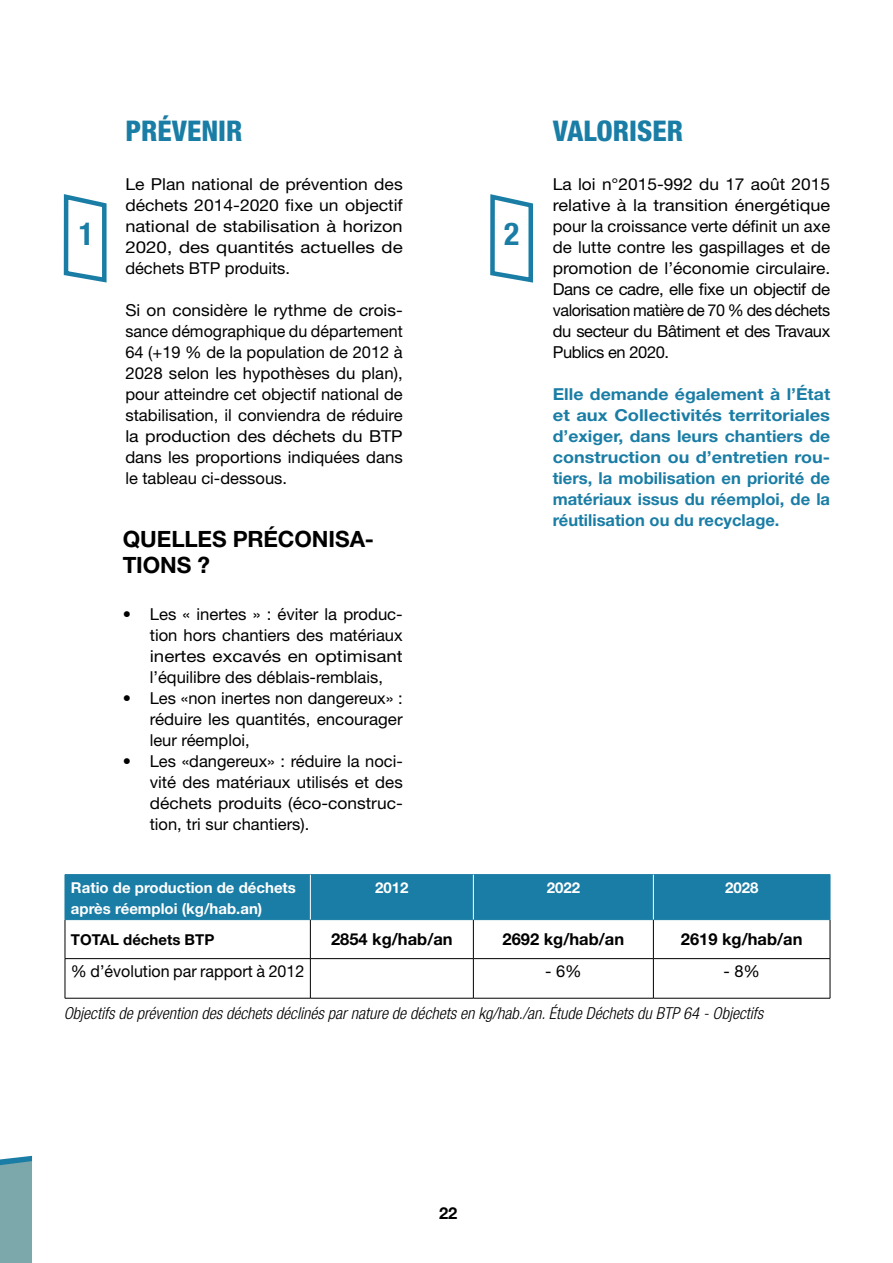
<style>
.page{position:relative;width:893px;height:1263px;background:#fff}
.page>*{position:absolute;margin:0;border:0;box-sizing:border-box;transform-origin:0 0}
.t1{font:700 condensed 31.5px "Helvetica Neue LT Std";color:#1a7da5}
.t2{font:800 condensed 28.5px "Helvetica Neue LT Std";color:#1a7da5}
.t3{font:700 22.5px/26.2px "Helvetica Neue LT Std";letter-spacing:-.005em;color:#000}
.t4{font:16.5px/21px "Helvetica Neue LT Std";color:#000;text-align:justify;scale:1.05 1}
.t5{font:16.5px/21px "Helvetica Neue LT Std";color:#000;text-align:justify}
.t6{font:700 16.5px/21px "Helvetica Neue LT Std";color:#1a7da5;text-align:justify;scale:1.07 1}
.t7{font:16.5px/21px "Helvetica Neue LT Std";color:#000;text-align:justify;scale:1.06 1}
.t8{font:italic 300 condensed 16.5px "Helvetica Neue LT Std";color:#000}
.t9{font:700 16.5px "Helvetica Neue LT Std";color:#000}
.t10{font:700 15px/21px "Helvetica Neue LT Std";color:#fff}
.t11{font:700 15px "Helvetica Neue LT Std";color:#000}
</style>
<div class="page">
<svg style="left:0;top:1156px;width:32px;height:107px;background:#78a7ab"></svg>
<div style="left:66px;top:875px;width:764px;height:44px;background:#1a7da5"></div>
<hr style="left:65px;top:920px;width:1px;height:38px;background:#000">
<hr style="left:310px;top:920px;width:1px;height:38px;background:#000">
<hr style="left:473px;top:920px;width:1px;height:38px;background:#000">
<hr style="left:653px;top:920px;width:1px;height:38px;background:#000">
<hr style="left:830px;top:920px;width:1px;height:38px;background:#000">
<hr style="left:65px;top:958px;width:245px;height:1px;background:#000">
<hr style="left:65px;top:959px;width:1px;height:39px;background:#000">
<hr style="left:310px;top:958px;width:163px;height:1px;background:#000">
<hr style="left:310px;top:959px;width:1px;height:39px;background:#000">
<hr style="left:473px;top:958px;width:180px;height:1px;background:#000">
<hr style="left:473px;top:959px;width:1px;height:39px;background:#000">
<hr style="left:653px;top:958px;width:177px;height:1px;background:#000">
<hr style="left:653px;top:959px;width:1px;height:39px;background:#000">
<hr style="left:830px;top:959px;width:1px;height:39px;background:#000">
<hr style="left:65px;top:998px;width:245px;height:1px;background:#000">
<hr style="left:310px;top:998px;width:163px;height:1px;background:#000">
<hr style="left:473px;top:998px;width:180px;height:1px;background:#000">
<hr style="left:653px;top:998px;width:177px;height:1px;background:#000">
<hr style="left:65px;top:874px;width:245px;height:1px;background:#1a7da5">
<hr style="left:65px;top:875px;width:1px;height:44px;background:#1a7da5">
<hr style="left:65px;top:919px;width:245px;height:1px;background:#1a7da5">
<hr style="left:310px;top:874px;width:163px;height:1px;background:#1a7da5">
<hr style="left:310px;top:919px;width:163px;height:1px;background:#1a7da5">
<hr style="left:473px;top:874px;width:180px;height:1px;background:#1a7da5">
<hr style="left:473px;top:919px;width:180px;height:1px;background:#1a7da5">
<hr style="left:653px;top:874px;width:177px;height:1px;background:#1a7da5">
<hr style="left:830px;top:875px;width:1px;height:44px;background:#1a7da5">
<hr style="left:653px;top:919px;width:177px;height:1px;background:#1a7da5">
<hr style="left:310px;top:875px;width:1px;height:44px;background:#fff">
<hr style="left:473px;top:875px;width:1px;height:44px;background:#fff">
<hr style="left:653px;top:875px;width:1px;height:44px;background:#fff">
<svg style="left:63px;top:194px;width:44px;height:89px"></svg>
<svg style="left:490px;top:194px;width:43px;height:89px"></svg>
<h1 class="t1" style="left:79px;top:215px;width:17px">1</h1>
<h2 class="t2" style="left:125px;top:113px;width:119px">PRÉVENIR</h2>
<p class="t7" style="left:125px;top:173px;width:263px">Le Plan national de prévention des déchets 2014-2020 fixe un objectif national de stabilisation à horizon 2020, des quantités actuelles de déchets BTP produits.</p>
<p class="t4" style="left:125px;top:299px;width:266px">Si on considère le rythme de crois&shy;sance démographique du département 64 (+19 % de la population de 2012 à 2028 selon les hypothèses du plan), pour atteindre cet objectif national de stabilisation, il conviendra de réduire la production des déchets du BTP dans les proportions indiquées dans le tableau ci-dessous.</p>
<h3 class="t3" style="left:123px;top:525px;width:253px">QUELLES PRÉCONISA-<br>TIONS ?</h3>
<p class="t5" style="left:150px;top:604px;width:254px;text-indent:-27px">• Les « inertes » : éviter la produc&shy;tion hors chantiers des matériaux inertes excavés en optimisant l’équilibre des déblais-remblais,</p>
<p class="t5" style="left:150px;top:688px;width:254px;text-indent:-27px">• Les «non inertes non dangereux» : réduire les quantités, encourager leur réemploi,</p>
<p class="t5" style="left:150px;top:751px;width:254px;text-indent:-27px">• Les «dangereux» : réduire la noci&shy;vité des matériaux utilisés et des déchets produits (éco-construc&shy;tion, tri sur chantiers).</p>
<h1 class="t1" style="left:504px;top:215px;width:17px">2</h1>
<h2 class="t2" style="left:553px;top:113px;width:132px">VALORISER</h2>
<p class="t4" style="left:553px;top:173px;width:266px">La loi n°2015-992 du 17 août 2015 relative à la transition énergétique pour la croissance verte définit un axe de lutte contre les gaspillages et de promotion de l’économie circulaire.<br>Dans ce cadre, elle fixe un objectif de valorisation matière de 70 % des déchets du secteur du Bâtiment et des Travaux Publics en 2020.</p>
<p class="t6" style="left:553px;top:383px;width:261px">Elle demande également à l’État et aux Collectivités territoriales d’exiger, dans leurs chantiers de construction ou d’entretien rou&shy;tiers, la mobilisation en priorité de matériaux issus du réemploi, de la réutilisation ou du recyclage.</p>
<p class="t10" style="left:71px;top:876px;width:226px">Ratio de production de déchets après réemploi (kg/hab.an)</p>
<p class="t10" style="left:375px;top:876px;width:35px">2012</p>
<p class="t10" style="left:547px;top:876px;width:35px">2022</p>
<p class="t10" style="left:725px;top:876px;width:35px">2028</p>
<p class="t11" style="left:71px;top:930px;width:145px">TOTAL déchets BTP</p>
<p class="t9" style="left:331px;top:929px;width:123px">2854 kg/hab/an</p>
<p class="t9" style="left:503px;top:929px;width:123px">2692 kg/hab/an</p>
<p class="t9" style="left:681px;top:929px;width:123px">2619 kg/hab/an</p>
<p class="t5" style="left:71px;top:960px;width:235px">% d’évolution par rapport à 2012</p>
<p class="t5" style="left:545px;top:960px;width:38px">- 6%</p>
<p class="t5" style="left:723px;top:960px;width:38px">- 8%</p>
<p class="t8" style="left:64px;top:1004px;width:701px">Objectifs de prévention des déchets déclinés par nature de déchets en kg/hab./an. Étude Déchets du BTP 64 - Objectifs</p>
<p class="t9" style="left:439px;top:1203px;width:20px">22</p>
</div>
